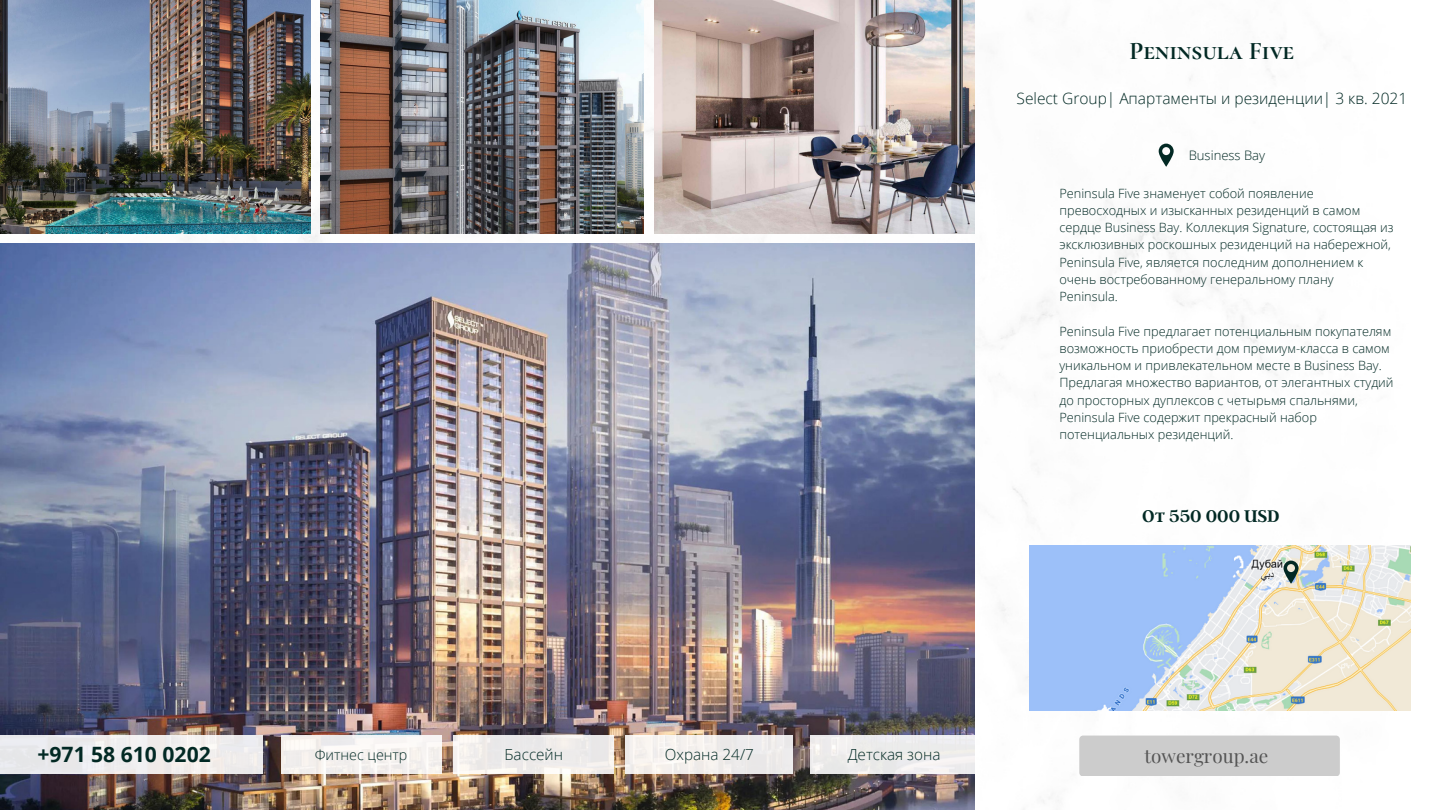
<style>
.page{position:relative;width:1440px;height:810px;background:#fff}
.page>*{position:absolute;margin:0;border:0;box-sizing:border-box;transform-origin:0 0}
.t1{font:700 25.4px "Cormorant SC";color:#022924}
.t2{font:700 21.1px "Open Sans";color:#022924}
.t3{font:18.9px "Playfair Display";color:#545454}
.t4{font:600 18.8px "Argent CF";color:#022924}
.t5{font:300 15.5px "Open Sans";color:#022924}
.t6{font:300 15.3px "Open Sans";color:#022924}
.t7{font:300 14.3px "Open Sans";color:#022924}
.t8{font:300 13.1px "Open Sans";color:#022924}
.t9{font:300 12.8px/17.2px "Open Sans";color:#022924}
</style>
<div class="page">
<img style="left:0;top:0;width:1411px;height:810px">
<img style="left:0;top:244px;width:974px;height:566px">
<img style="left:0;top:0;width:311px;height:233px">
<img style="left:321px;top:0;width:322px;height:234px">
<img style="left:654px;top:0;width:320px;height:233px">
<div style="left:1079px;top:736px;width:261px;height:40px;background:#ccc;border-radius:4px"></div>
<svg style="left:1159px;top:144px;width:15px;height:23px"></svg>
<div style="left:0;top:736px;width:262px;height:38px;background:#eeeced"></div>
<div style="left:281px;top:736px;width:160px;height:38px;background:#f6f2ef"></div>
<div style="left:454px;top:736px;width:160px;height:38px;background:linear-gradient(to right,#f2f0ee,#edebea)"></div>
<div style="left:626px;top:736px;width:167px;height:38px;background:#f1eeed"></div>
<div style="left:810px;top:736px;width:168px;height:38px;background:#edecec"></div>
<img style="left:1029px;top:546px;width:381px;height:165px">
<svg style="left:1284px;top:561px;width:15px;height:23px"></svg>
<h1 class="t1" style="left:1129px;top:36px;width:166px">Peninsula Five</h1>
<p class="t5" style="left:1017px;top:87px;width:392px">Select Group| Апартаменты и резиденции| 3 кв. 2021</p>
<p class="t8" style="left:1189px;top:146px;width:78px">Business Bay</p>
<p class="t9" style="left:1059px;top:184px;width:336px">Peninsula Five знаменует собой появление превосходных и изысканных резиденций в самом сердце Business Bay. Коллекция Signature, состоящая из эксклюзивных роскошных резиденций на набережной, Peninsula Five, является последним дополнением к очень востребованному генеральному плану Peninsula.</p>
<p class="t9" style="left:1059px;top:322px;width:336px">Peninsula Five предлагает потенциальным покупателям возможность приобрести дом премиум-класса в самом уникальном и привлекательном месте в Business Bay.<br>Предлагая множество вариантов, от элегантных студий до просторных дуплексов с четырьмя спальнями, Peninsula Five содержит прекрасный набор потенциальных резиденций.</p>
<h3 class="t4" style="left:1142px;top:504px;width:139px">От 550 000 USD</h3>
<h2 class="t2" style="left:37px;top:740px;width:175px">+971 58 610 0202</h2>
<p class="t7" style="left:315px;top:744px;width:94px">Фитнес центр</p>
<p class="t6" style="left:505px;top:744px;width:60px">Бассейн</p>
<p class="t6" style="left:665px;top:744px;width:91px">Охрана 24/7</p>
<p class="t6" style="left:848px;top:744px;width:94px">Детская зона</p>
<h3 class="t3" style="left:1145px;top:743px;width:125px">towergroup.ae</h3>
</div>
